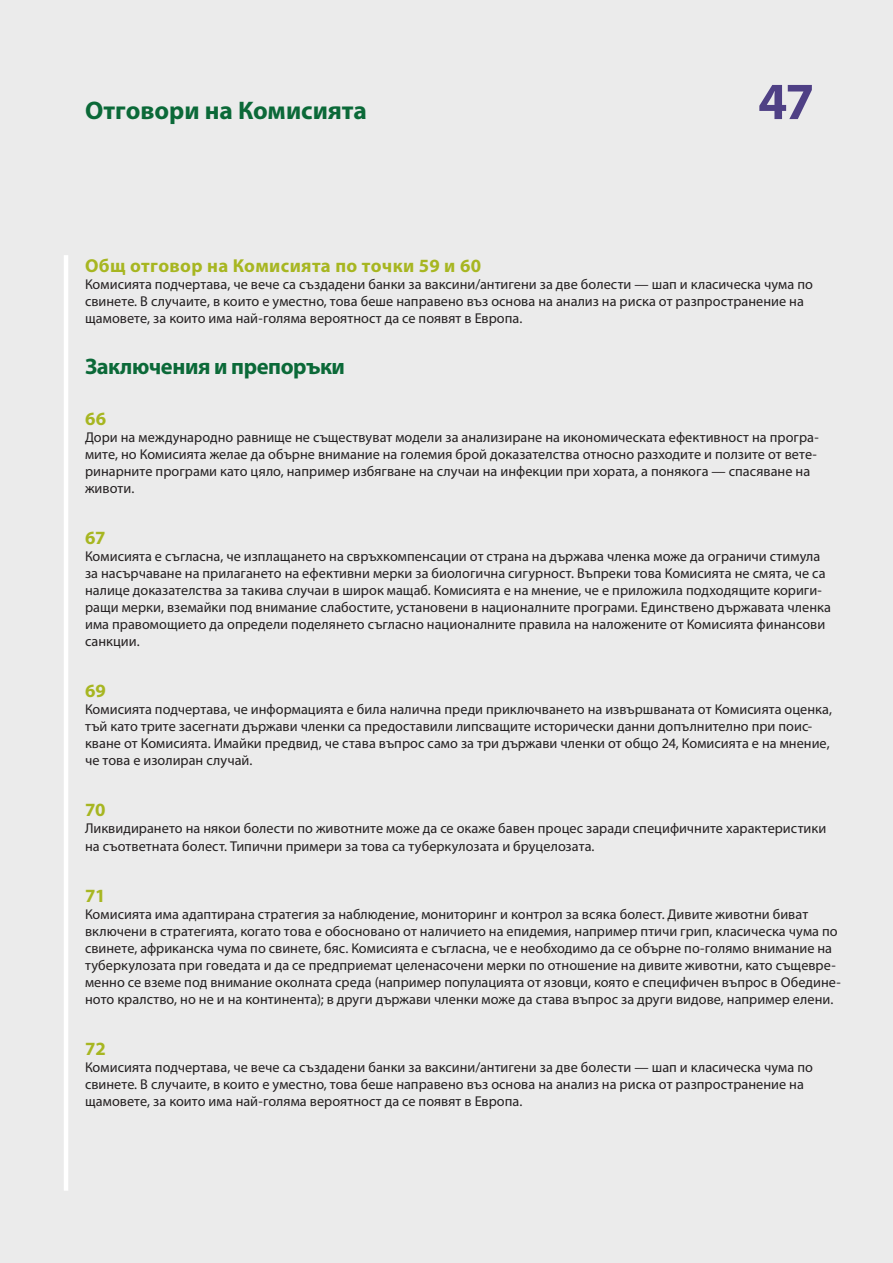
<style>
.page{position:relative;width:893px;height:1263px;background:#ebebeb}
.page>*{position:absolute;margin:0;border:0;box-sizing:border-box;transform-origin:0 0}
.t1{font:700 52.5px "Myriad Pro";color:#4f4085}
.t2{font:700 25.5px "Myriad Pro";color:#0b6938}
.K_02_-_REP_TITRE_1_1{font:700 22.5px "Myriad Pro";letter-spacing:-.02em;color:#0b6938}
.K_03_-_REP_CHIFFRE{font:700 18.75px "Myriad Pro";letter-spacing:.02em;color:#a7b621}
.K_04_-_REP_TEXTE_COU{font:14.25px/17px "Myriad Pro";letter-spacing:.005em;color:#231f20}
</style>
<div class="page">
<hr style="left:64px;top:255px;width:4px;height:936px;background:#fff">
<h2 class="t2" style="left:85px;top:94px;width:283px">Отговори на Комисията</h2>
<h1 class="t1" style="left:758px;top:67px;width:58px">47</h1>
<p class="K_03_-_REP_CHIFFRE" style="left:85px;top:254px;width:398px">Общ отговор на Комисията по точки 59 и 60</p>
<p class="K_04_-_REP_TEXTE_COU" style="left:85px;top:276px;width:729px">Комисията подчертава, че вече са създадени банки за ваксини/антигени за две болести — шап и класическа чума по свинете. В случаите, в които е уместно, това беше направено въз основа на анализ на риска от разпространение на щамовете, за които има най-голяма вероятност да се появят в Европа.</p>
<p class="K_02_-_REP_TITRE_1_1" style="left:85px;top:352px;width:261px">Заключения и препоръки</p>
<p class="K_03_-_REP_CHIFFRE" style="left:85px;top:407px;width:23px">66</p>
<p class="K_04_-_REP_TEXTE_COU" style="left:85px;top:429px;width:735px">Дори на международно равнище не съществуват модели за анализиране на икономическата ефективност на програ&shy;мите, но Комисията желае да обърне внимание на големия брой доказателства относно разходите и ползите от вете&shy;ринарните програми като цяло, например избягване на случаи на инфекции при хората, а понякога — спасяване на животи.</p>
<p class="K_03_-_REP_CHIFFRE" style="left:85px;top:526px;width:22px">67</p>
<p class="K_04_-_REP_TEXTE_COU" style="left:85px;top:548px;width:747px">Комисията е съгласна, че изплащането на свръхкомпенсации от страна на държава членка може да ограничи стимула за насърчаване на прилагането на ефективни мерки за биологична сигурност. Въпреки това Комисията не смята, че са налице доказателства за такива случаи в широк мащаб. Комисията е на мнение, че е приложила подходящите кориги&shy;ращи мерки, вземайки под внимание слабостите, установени в националните програми. Единствено държавата членка има правомощието да определи поделянето съгласно националните правила на наложените от Комисията финансови санкции.</p>
<p class="K_03_-_REP_CHIFFRE" style="left:85px;top:679px;width:22px">69</p>
<p class="K_04_-_REP_TEXTE_COU" style="left:85px;top:701px;width:748px">Комисията подчертава, че информацията е била налична преди приключването на извършваната от Комисията оценка, тъй като трите засегнати държави членки са предоставили липсващите исторически данни допълнително при поис&shy;кване от Комисията. Имайки предвид, че става въпрос само за три държави членки от общо 24, Комисията е на мнение, че това е изолиран случай.</p>
<p class="K_03_-_REP_CHIFFRE" style="left:85px;top:798px;width:22px">70</p>
<p class="K_04_-_REP_TEXTE_COU" style="left:85px;top:820px;width:743px">Ликвидирането на някои болести по животните може да се окаже бавен процес заради специфичните характеристики на съответната болест. Типични примери за това са туберкулозата и бруцелозата.</p>
<p class="K_03_-_REP_CHIFFRE" style="left:85px;top:883px;width:22px">71</p>
<p class="K_04_-_REP_TEXTE_COU" style="left:85px;top:905px;width:757px">Комисията има адаптирана стратегия за наблюдение, мониторинг и контрол за всяка болест. Дивите животни биват включени в стратегията, когато това е обосновано от наличието на епидемия, например птичи грип, класическа чума по свинете, африканска чума по свинете, бяс. Комисията е съгласна, че е необходимо да се обърне по-голямо внимание на туберкулозата при говедата и да се предприемат целенасочени мерки по отношение на дивите животни, като същевре&shy;менно се вземе под внимание околната среда (например популацията от язовци, която е специфичен въпрос в Обедине&shy;ното кралство, но не и на континента); в други държави членки може да става въпрос за други видове, например елени.</p>
<p class="K_03_-_REP_CHIFFRE" style="left:85px;top:1036px;width:22px">72</p>
<p class="K_04_-_REP_TEXTE_COU" style="left:85px;top:1058px;width:729px">Комисията подчертава, че вече са създадени банки за ваксини/антигени за две болести — шап и класическа чума по свинете. В случаите, в които е уместно, това беше направено въз основа на анализ на риска от разпространение на щамовете, за които има най-голяма вероятност да се появят в Европа.</p>
</div>
